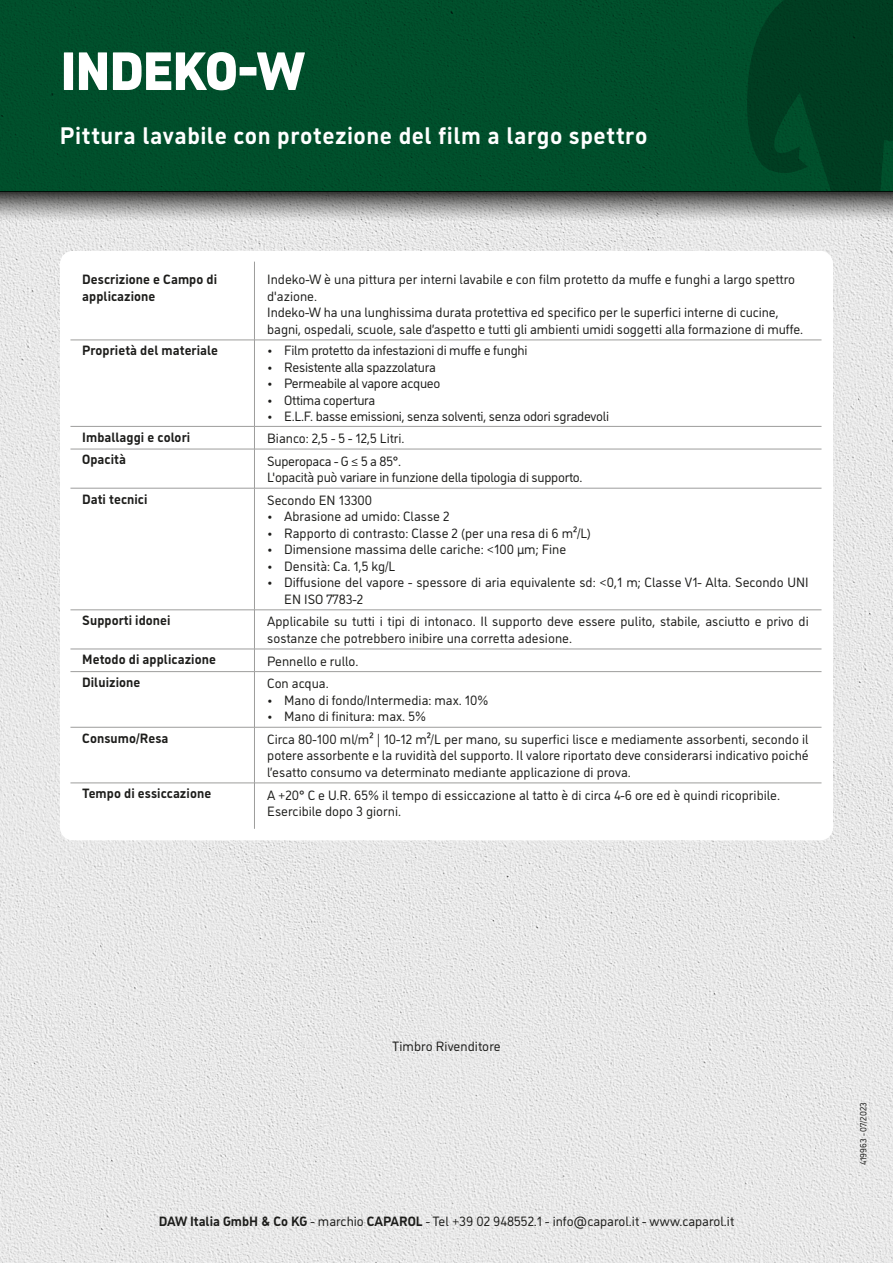
<style>
.page{position:relative;width:893px;height:1263px;background:#fff}
.page>*{position:absolute;margin:0;border:0;box-sizing:border-box;transform-origin:0 0}
.Headline_36{font:900 54px "CAP Elephant";letter-spacing:-.025em;color:#fff}
.Copy_10{font:700 24px "CAP Elephant";letter-spacing:.02em;color:#fff}
.t1{font:13.5px/16.5px "CAP Elephant";color:#1d1d1b}
.t2{font:13.5px "CAP Elephant";letter-spacing:-.02em;color:#1d1d1b}
.t3{font:700 13.5px/16.5px "CAP Elephant";letter-spacing:.005em;color:#1d1d1b}
.t4{font:9px "CAP Elephant";color:#1d1d1b}
.s1{font-weight:700}
</style>
<div class="page">
<img style="left:0;top:222px;width:893px;height:1041px">
<div style="left:0;top:0;width:893px;height:191px;background:#004e2b"></div>
<svg style="left:747px;top:0;width:146px;height:191px"></svg>
<div style="left:65px;top:256px;width:763px;height:579px;background:#fff;border-radius:8px"></div>
<hr style="left:254px;top:261px;width:1px;height:79px;background:#9d9d9c">
<hr style="left:69px;top:340px;width:185px;height:1px;background:#9d9d9c">
<hr style="left:254px;top:340px;width:567px;height:1px;background:#9d9d9c">
<hr style="left:254px;top:340px;width:1px;height:86px;background:#9d9d9c">
<hr style="left:69px;top:426px;width:185px;height:1px;background:#9d9d9c">
<hr style="left:254px;top:426px;width:567px;height:1px;background:#9d9d9c">
<svg style="left:254px;top:427px;width:1px;height:22px"></svg>
<hr style="left:69px;top:449px;width:185px;height:1px;background:#9d9d9c">
<hr style="left:254px;top:449px;width:567px;height:1px;background:#9d9d9c">
<hr style="left:254px;top:449px;width:1px;height:39px;background:#9d9d9c">
<hr style="left:69px;top:488px;width:185px;height:1px;background:#9d9d9c">
<hr style="left:254px;top:488px;width:567px;height:1px;background:#9d9d9c">
<hr style="left:254px;top:488px;width:1px;height:122px;background:#9d9d9c">
<hr style="left:69px;top:610px;width:185px;height:1px;background:#9d9d9c">
<hr style="left:254px;top:610px;width:567px;height:1px;background:#9d9d9c">
<hr style="left:254px;top:610px;width:1px;height:39px;background:#9d9d9c">
<hr style="left:69px;top:649px;width:185px;height:1px;background:#9d9d9c">
<hr style="left:254px;top:649px;width:567px;height:1px;background:#9d9d9c">
<svg style="left:254px;top:650px;width:1px;height:21px"></svg>
<hr style="left:69px;top:671px;width:185px;height:1px;background:#9d9d9c">
<hr style="left:254px;top:671px;width:567px;height:1px;background:#9d9d9c">
<hr style="left:254px;top:672px;width:1px;height:55px;background:#9d9d9c">
<hr style="left:69px;top:727px;width:185px;height:1px;background:#9d9d9c">
<hr style="left:254px;top:727px;width:567px;height:1px;background:#9d9d9c">
<hr style="left:254px;top:727px;width:1px;height:56px;background:#9d9d9c">
<hr style="left:69px;top:783px;width:185px;height:1px;background:#9d9d9c">
<hr style="left:254px;top:783px;width:567px;height:1px;background:#9d9d9c">
<hr style="left:254px;top:783px;width:1px;height:46px;background:#9d9d9c">
<div style="left:60px;top:251px;width:773px;height:589px;border:10px solid #fff;border-radius:8px"></div>
<svg style="left:0;top:191px;width:893px;height:31px"></svg>
<p class="Headline_36" style="left:60px;top:40px;width:246px">INDEKO-W</p>
<p class="Copy_10" style="left:60px;top:122px;width:589px">Pittura lavabile con protezione del film a largo spettro</p>
<p class="t3" style="left:82px;top:271px;width:136px">Descrizione e Campo di applicazione</p>
<p class="t1" style="left:267px;top:271px;width:529px">Indeko-W è una pittura per interni lavabile e con film protetto da muffe e funghi a largo spettro</p>
<p class="t1" style="left:267px;top:288px;width:51px">d'azione.</p>
<p class="t1" style="left:267px;top:304px;width:538px">Indeko-W ha una lunghissima durata protettiva ed specifico per le superfici interne di cucine, bagni, ospedali, scuole, sale d’aspetto e tutti gli ambienti umidi soggetti alla formazione di muffe.</p>
<p class="t3" style="left:82px;top:342px;width:137px">Proprietà del materiale</p>
<p class="t2" style="left:267px;top:343px;width:262px">• Film protetto da infestazioni di muffe e funghi</p>
<p class="t2" style="left:267px;top:359px;width:170px">• Resistente alla spazzolatura</p>
<p class="t2" style="left:267px;top:376px;width:175px">• Permeabile al vapore acqueo</p>
<p class="t2" style="left:267px;top:392px;width:110px">• Ottima copertura</p>
<p class="t2" style="left:267px;top:409px;width:343px">• E.L.F. basse emissioni, senza solventi, senza odori sgradevoli</p>
<p class="t3" style="left:82px;top:429px;width:109px">Imballaggi e colori</p>
<p class="t1" style="left:267px;top:430px;width:139px">Bianco: 2,5 - 5 - 12,5 Litri.</p>
<p class="t3" style="left:82px;top:451px;width:45px">Opacità</p>
<p class="t2" style="left:267px;top:453px;width:135px">Superopaca - G ≤ 5 a 85°.</p>
<p class="t2" style="left:267px;top:470px;width:317px">L'opacità può variare in funzione della tipologia di supporto.</p>
<p class="t3" style="left:82px;top:491px;width:67px">Dati tecnici</p>
<p class="t1" style="left:267px;top:492px;width:106px">Secondo EN 13300</p>
<p class="t1" style="left:267px;top:508px;width:184px">• Abrasione ad umido: Classe 2</p>
<p class="t1" style="left:267px;top:525px;width:326px">• Rapporto di contrasto: Classe 2 (per una resa di 6 m2/L)</p>
<p class="t1" style="left:267px;top:541px;width:301px">• Dimensione massima delle cariche: &lt;100 μm; Fine</p>
<p class="t1" style="left:267px;top:558px;width:130px">• Densità: Ca. 1,5 kg/L</p>
<p class="t1" style="left:284px;top:574px;width:526px;text-indent:-17px">• Diffusione del vapore - spessore di aria equivalente sd: &lt;0,1 m; Classe V1- Alta. Secondo UNI<br>EN ISO 7783-2</p>
<p class="t3" style="left:82px;top:612px;width:90px">Supporti idonei</p>
<p class="t1" style="left:267px;top:613px;width:543px">Applicabile su tutti i tipi di intonaco. Il supporto deve essere pulito, stabile, asciutto e privo di sostanze che potrebbero inibire una corretta adesione.</p>
<p class="t3" style="left:82px;top:651px;width:135px">Metodo di applicazione</p>
<p class="t1" style="left:267px;top:653px;width:93px">Pennello e rullo.</p>
<p class="t3" style="left:82px;top:674px;width:60px">Diluizione</p>
<p class="t1" style="left:267px;top:675px;width:63px">Con acqua.</p>
<p class="t1" style="left:267px;top:692px;width:223px">• Mano di fondo/Intermedia: max. 10%</p>
<p class="t1" style="left:267px;top:708px;width:160px">• Mano di finitura: max. 5%</p>
<p class="t3" style="left:82px;top:730px;width:88px">Consumo/Resa</p>
<p class="t1" style="left:267px;top:731px;width:543px;text-align:justify">Circa 80-100 ml/m2 | 10-12 m2/L per mano, su superfici lisce e mediamente assorbenti, secondo il potere assorbente e la ruvidità del supporto. Il valore riportato deve considerarsi indicativo poiché l’esatto consumo va determinato mediante applicazione di prova.</p>
<p class="t3" style="left:82px;top:785px;width:130px">Tempo di essiccazione</p>
<p class="t1" style="left:267px;top:787px;width:514px">A +20° C e U.R. 65% il tempo di essiccazione al tatto è di circa 4-6 ore ed è quindi ricopribile.</p>
<p class="t1" style="left:267px;top:803px;width:135px">Esercibile dopo 3 giorni.</p>
<p class="t1" style="left:392px;top:1038px;width:110px">Timbro Rivenditore</p>
<p class="t1" style="left:159px;top:1213px;width:577px"><span class="s1">DAW Italia GmbH &amp; Co KG</span> - marchio <span class="s1">CAPAROL</span> - Tel +39 02 948552.1 - info@caparol.it - www.caparol.it</p>
<p class="t4" style="left:858px;top:1165px;width:64px;rotate:-90deg">419963 - 07/2023</p>
</div>
